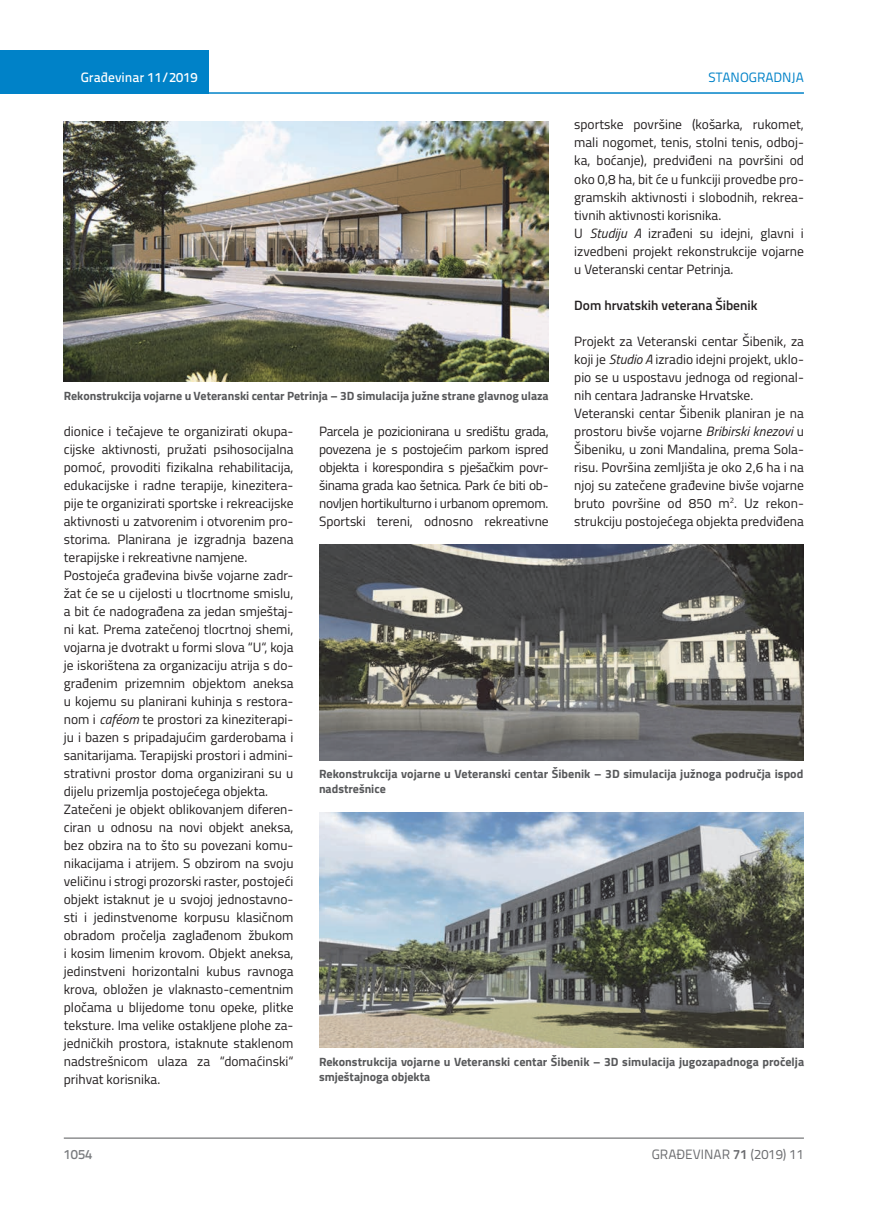
<style>
.page{position:relative;width:872px;height:1212px;background:#fff}
.page>*{position:absolute;margin:0;border:0;box-sizing:border-box;transform-origin:0 0}
.t1{font:13.5px/18px "Titillium";color:#231f20}
.t2{font:600 13.5px "Titillium";color:#231f20}
.t3{font:13.5px "Titillium Text 22 L";color:#6c6d70}
.t4{font:500 13.5px "Titillium Text 22 L";color:#fff}
.t5{font:13.5px "Titillium Text 22 L";color:#0082c8}
.t6{font:500 13.5px "Titillium Text 22 L";color:#787a7d}
.t7{font:700 12px/15px "Titillium";color:#57585a}
.s1{font-style:italic}
.s2{font-weight:700}
</style>
<div class="page">
<div style="left:0;top:50px;width:208px;height:44px;background:#0082c8"></div>
<hr style="left:0;top:92px;width:804px;height:2px;background:#0082c8">
<hr style="left:64px;top:1138px;width:740px;height:1px;background:#57585a">
<img style="left:64px;top:121px;width:485px;height:261px">
<img style="left:319px;top:544px;width:485px;height:216px">
<img style="left:319px;top:813px;width:485px;height:234px">
<p class="t4" style="left:81px;top:67px;width:118px">Građevinar 11/2019</p>
<p class="t5" style="left:708px;top:68px;width:97px">STANOGRADNJA</p>
<p class="t1" style="left:574px;top:115px;width:231px">sportske površine (košarka, rukomet, mali nogomet, tenis, stolni tenis, odboj&shy;ka, boćanje), predviđeni na površini od oko 0,8 ha, bit će u funkciji provedbe pro&shy;gramskih aktivnosti i slobodnih, rekrea&shy;tivnih aktivnosti korisnika.<br>U <span class="s1">Studiju A</span> izrađeni su idejni, glavni i izvedbeni projekt rekonstrukcije vojarne u Veteranski centar Petrinja.</p>
<p class="t2" style="left:574px;top:295px;width:185px">Dom hrvatskih veterana Šibenik</p>
<p class="t1" style="left:574px;top:331px;width:231px">Projekt za Veteranski centar Šibenik, za koji je <span class="s1">Studio A</span> izradio idejni projekt, uklo&shy;pio se u uspostavu jednoga od regional&shy;nih centara Jadranske Hrvatske.<br>Veteranski centar Šibenik planiran je na prostoru bivše vojarne <span class="s1">Bribirski knezovi</span> u Šibeniku, u zoni Mandalina, prema Sola&shy;risu. Površina zemljišta je oko 2,6 ha i na njoj su zatečene građevine bivše vojarne bruto površine od 850 m<sup>2</sup>. Uz rekon&shy;strukciju postojećega objekta predviđena</p>
<p class="t7" style="left:64px;top:387px;width:486px">Rekonstrukcija vojarne u Veteranski centar Petrinja – 3D simulacija južne strane glavnog ulaza</p>
<p class="t1" style="left:64px;top:421px;width:231px">dionice i tečajeve te organizirati okupa&shy;cijske aktivnosti, pružati psihosocijalna pomoć, provoditi fizikalna rehabilitacija, edukacijske i radne terapije, kinezitera&shy;pije te organizirati sportske i rekreacijske aktivnosti u zatvorenim i otvorenim pro&shy;storima. Planirana je izgradnja bazena terapijske i rekreativne namjene.<br>Postojeća građevina bivše vojarne zadr&shy;žat će se u cijelosti u tlocrtnome smislu, a bit će nadograđena za jedan smještaj&shy;ni kat. Prema zatečenoj tlocrtnoj shemi, vojarna je dvotrakt u formi slova “U“, koja je iskorištena za organizaciju atrija s do&shy;građenim prizemnim objektom aneksa u kojemu su planirani kuhinja s restora&shy;nom i <span class="s1">caféom</span> te prostori za kineziterapi&shy;ju i bazen s pripadajućim garderobama i sanitarijama. Terapijski prostori i admini&shy;strativni prostor doma organizirani su u dijelu prizemlja postojećega objekta.<br>Zatečeni je objekt oblikovanjem diferen&shy;ciran u odnosu na novi objekt aneksa, bez obzira na to što su povezani komu&shy;nikacijama i atrijem. S obzirom na svoju veličinu i strogi prozorski raster, postojeći objekt istaknut je u svojoj jednostavno&shy;sti i jedinstvenome korpusu klasičnom obradom pročelja zaglađenom žbukom i kosim limenim krovom. Objekt aneksa, jedinstveni horizontalni kubus ravnoga krova, obložen je vlaknasto-cementnim pločama u blijedome tonu opeke, plitke teksture. Ima velike ostakljene plohe za&shy;jedničkih prostora, istaknute staklenom nadstrešnicom ulaza za “domaćinski“ prihvat korisnika.</p>
<p class="t1" style="left:319px;top:421px;width:231px;text-align:justify">Parcela je pozicionirana u središtu grada, povezena je s postojećim parkom ispred objekta i korespondira s pješačkim povr&shy;šinama grada kao šetnica. Park će biti ob&shy;novljen hortikulturno i urbanom opremom.<br>Sportski tereni, odnosno rekreativne</p>
<p class="t7" style="left:319px;top:766px;width:486px">Rekonstrukcija vojarne u Veteranski centar Šibenik – 3D simulacija južnoga područja ispod nadstrešnice</p>
<p class="t7" style="left:319px;top:1054px;width:487px">Rekonstrukcija vojarne u Veteranski centar Šibenik – 3D simulacija jugozapadnoga pročelja smještajnoga objekta</p>
<p class="t6" style="left:64px;top:1144px;width:30px">1054</p>
<p class="t3" style="left:652px;top:1144px;width:154px">GRAĐEVINAR <span class="s2">71</span> (2019) 11</p>
</div>
